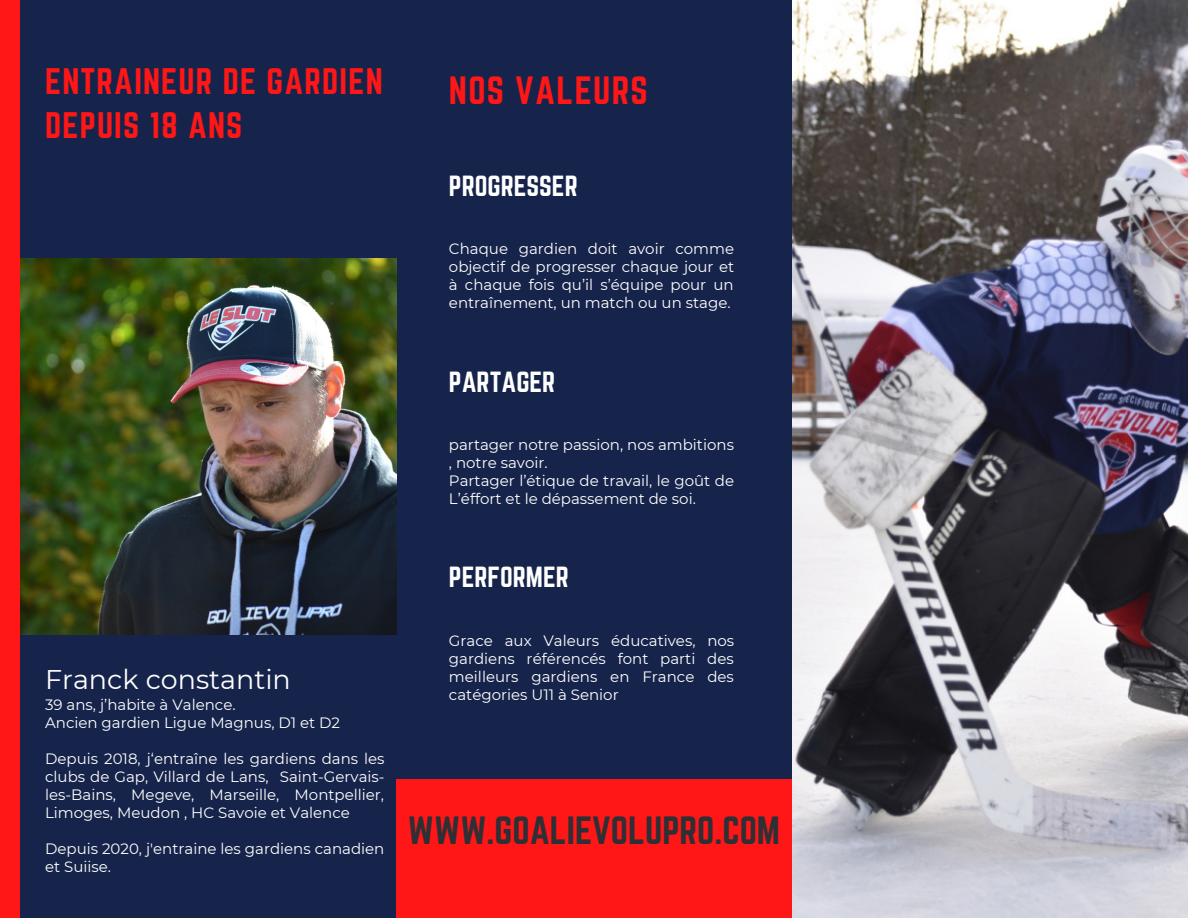
<style>
.page{position:relative;width:1188px;height:918px;background:#16244b}
.page>*{position:absolute;margin:0;border:0;box-sizing:border-box;transform-origin:0 0}
.t1{font:34.5px "Norwester";color:#2f2f36}
.t2{font:34.5px "Norwester";letter-spacing:.035em;color:#ff1616}
.t3{font:32.25px "Norwester";letter-spacing:.035em;color:#ff1616}
.t4{font:27px "Montserrat";color:#fff}
.t5{font:25.5px "Norwester";color:#fff}
.t6{font:15px/18px "Montserrat";color:#fff;text-align:justify}
</style>
<div class="page">
<div style="left:0;top:0;width:20px;height:918px;background:#ff1616"></div>
<img style="left:20px;top:258px;width:376px;height:377px">
<img style="left:792px;top:0;width:396px;height:918px">
<div style="left:396px;top:779px;width:396px;height:139px;background:#ff1616"></div>
<p class="t3" style="left:45px;top:62px;width:339px">ENTRAINEUR DE GARDIEN</p>
<p class="t3" style="left:45px;top:106px;width:199px">DEPUIS 18 ANS</p>
<p class="t4" style="left:45px;top:662px;width:247px">Franck constantin</p>
<p class="t6" style="left:45px;top:696px;width:192px">39 ans, j’habite à Valence.</p>
<p class="t6" style="left:45px;top:714px;width:297px">Ancien gardien Ligue Magnus, D1 et D2</p>
<p class="t6" style="left:45px;top:750px;width:341px">Depuis 2018, j‘entraîne les gardiens dans les clubs de Gap, Villard de Lans, Saint-Gervais&shy;les-Bains, Megeve, Marseille, Montpellier, Limoges, Meudon , HC Savoie et Valence</p>
<p class="t6" style="left:45px;top:840px;width:341px">Depuis 2020, j'entraine les gardiens canadien et Suiise.</p>
<p class="t2" style="left:449px;top:69px;width:200px">NOS VALEURS</p>
<p class="t5" style="left:449px;top:170px;width:130px">PROGRESSER</p>
<p class="t6" style="left:449px;top:239px;width:287px">Chaque gardien doit avoir comme objectif de progresser chaque jour et à chaque fois qu’il s’équipe pour un entraînement, un match ou un stage.</p>
<p class="t5" style="left:449px;top:367px;width:108px">PARTAGER</p>
<p class="t6" style="left:449px;top:435px;width:287px">partager notre passion, nos ambitions , notre savoir.</p>
<p class="t6" style="left:449px;top:471px;width:287px">Partager l’étique de travail, le goût de<br>L’éffort et le dépassement de soi.</p>
<p class="t5" style="left:449px;top:562px;width:121px">PERFORMER</p>
<p class="t6" style="left:449px;top:632px;width:287px">Grace aux Valeurs éducatives, nos gardiens référencés font parti des meilleurs gardiens en France des catégories U11 à Senior</p>
<p class="t1" style="left:408px;top:810px;width:374px">WWW.GOALIEVOLUPRO.COM</p>
</div>
